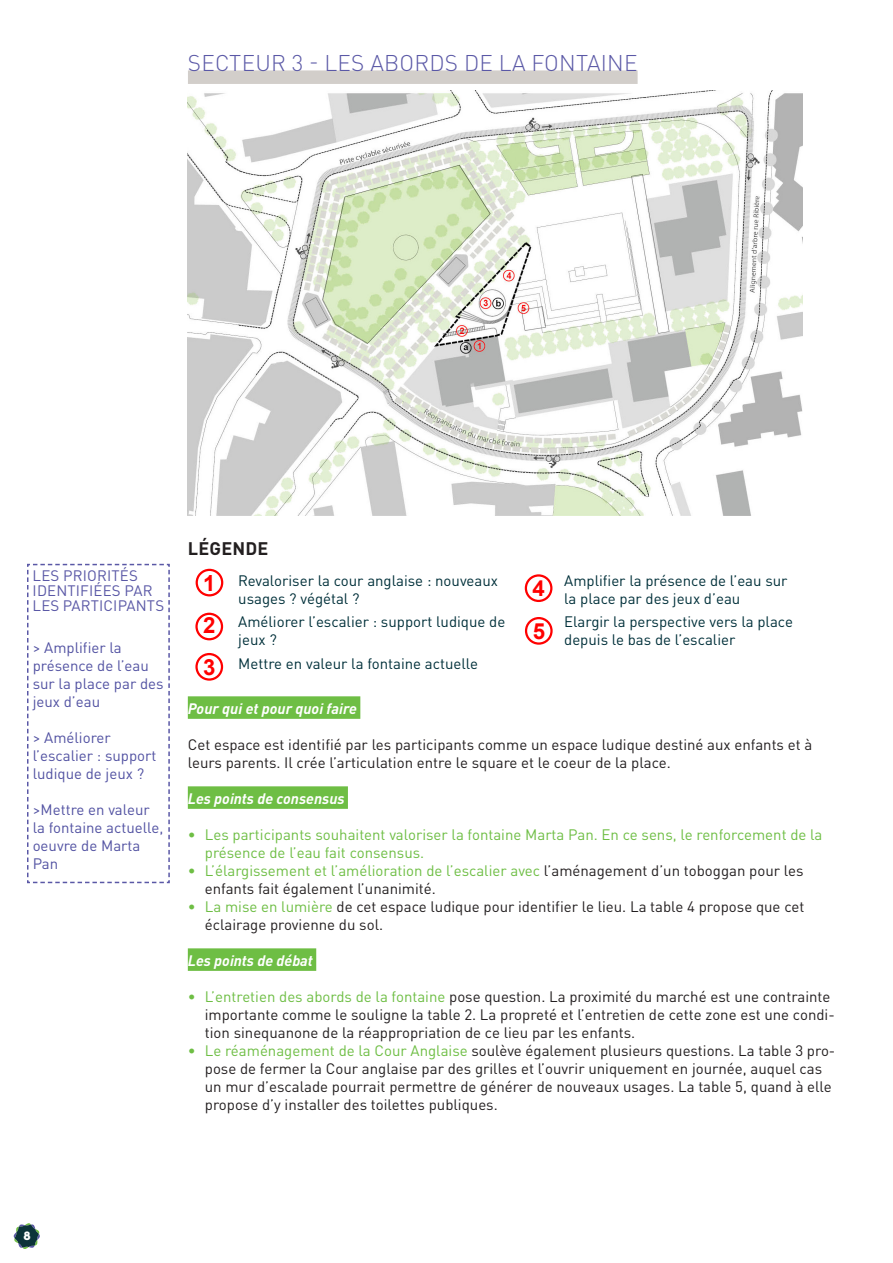
<style>
.page{position:relative;width:893px;height:1263px;background:#fff}
.page>*{position:absolute;margin:0;border:0;box-sizing:border-box;transform-origin:0 0}
.sous_titre1{font:300 22.5px "DIN Pro";letter-spacing:.01em;color:#5a58a6}
.t1{font:700 22.2px "Arial";color:#f00}
.t2{font:700 18px "DINOT";letter-spacing:.01em;color:#231f20}
.texte{font:15px/18px "DINOT";color:#231f20}
.textes{font:15px/18px "DINOT";color:#01303a}
.textes-2{font:15px/18px "DINOT";color:#5252a2}
.t3{font:15px/18px "DINOT";color:#6ebe44}
.sous_titre2{font:italic 700 15px "DINOT";color:#fff}
.textes-3{font:15px/15px "DIN Pro";letter-spacing:.01em;color:#5a58a6}
.t4{font:12px "Intro";color:#fff}
.s1{color:#6ebe44}
</style>
<div class="page">
<svg style="left:14px;top:1223px;width:26px;height:26px"></svg>
<div style="left:188px;top:70px;width:450px;height:14px;background:#d2ceca"></div>
<img style="left:188px;top:91px;width:614px;height:425px">
<div style="left:525px;top:617px;width:28px;height:28px;border:2px solid #f00;border-radius:50%"></div>
<div style="left:196px;top:569px;width:27px;height:27px;border:2px solid #f00;border-radius:50%"></div>
<div style="left:195px;top:653px;width:28px;height:28px;border:2px solid #f00;border-radius:50%"></div>
<div style="left:195px;top:613px;width:28px;height:27px;border:2px solid #f00;border-radius:50%"></div>
<div style="left:525px;top:574px;width:27px;height:28px;border:2px solid #f00;border-radius:50%"></div>
<svg style="left:27px;top:563px;width:143px;height:321px"></svg>
<div style="left:188px;top:696px;width:172px;height:23px;background:#6ebe44"></div>
<div style="left:188px;top:786px;width:160px;height:23px;background:#6ebe44"></div>
<div style="left:188px;top:948px;width:128px;height:23px;background:#6ebe44"></div>
<p class="sous_titre1" style="left:188px;top:48px;width:451px">SECTEUR 3 - LES ABORDS DE LA FONTAINE</p>
<p class="textes-3" style="left:33px;top:567px;width:133px">LES PRIORITÉS<br>IDENTIFIÉES PAR<br>LES PARTICIPANTS</p>
<p class="textes-2" style="left:33px;top:638px;width:132px">&gt; Amplifier la présence de l’eau sur la place par des jeux d’eau</p>
<p class="textes-2" style="left:33px;top:728px;width:125px">&gt; Améliorer l’escalier : support ludique de jeux ?</p>
<p class="textes-2" style="left:33px;top:800px;width:132px">&gt;Mettre en valeur la fontaine actuelle, oeuvre de Marta<br>Pan</p>
<p class="t2" style="left:188px;top:537px;width:82px">LÉGENDE</p>
<h2 class="t1" style="left:203px;top:568px;width:14px">1</h2>
<p class="textes" style="left:238px;top:571px;width:261px">Revaloriser la cour anglaise : nouveaux usages ? végétal ?</p>
<p class="textes" style="left:238px;top:613px;width:269px">Améliorer l’escalier : support ludique de jeux ?</p>
<p class="textes" style="left:238px;top:654px;width:241px">Mettre en valeur la fontaine actuelle</p>
<h2 class="t1" style="left:203px;top:610px;width:14px">2</h2>
<h2 class="t1" style="left:203px;top:652px;width:14px">3</h2>
<h2 class="t1" style="left:533px;top:573px;width:14px">4</h2>
<h2 class="t1" style="left:533px;top:616px;width:14px">5</h2>
<p class="textes" style="left:564px;top:571px;width:225px">Amplifier la présence de l’eau sur la place par des jeux d’eau</p>
<p class="textes" style="left:564px;top:613px;width:230px">Elargir la perspective vers la place depuis le bas de l’escalier</p>
<p class="sous_titre2" style="left:188px;top:698px;width:171px">Pour qui et pour quoi faire</p>
<p class="texte" style="left:188px;top:735px;width:626px">Cet espace est identifié par les participants comme un espace ludique destiné aux enfants et à leurs parents. Il crée l’articulation entre le square et le coeur de la place.</p>
<p class="sous_titre2" style="left:188px;top:788px;width:158px">Les points de consensus</p>
<p class="t3" style="left:205px;top:825px;width:619px;text-indent:-17px">• Les participants souhaitent valoriser la fontaine Marta Pan. En ce sens, le renforcement de la présence de l’eau fait consensus.</p>
<p class="texte" style="left:205px;top:861px;width:600px;text-indent:-17px"><span class="s1">• L’élargissement et l’amélioration de l’escalier avec</span> l’aménagement d’un toboggan pour les enfants fait également l’unanimité.</p>
<p class="texte" style="left:205px;top:897px;width:601px;text-indent:-17px"><span class="s1">• La mise en lumière</span> de cet espace ludique pour identifier le lieu. La table 4 propose que cet éclairage provienne du sol.</p>
<p class="sous_titre2" style="left:188px;top:950px;width:127px">Les points de débat</p>
<p class="texte" style="left:205px;top:987px;width:631px;text-indent:-17px"><span class="s1">• L’entretien des abords de la fontaine</span> pose question. La proximité du marché est une contrainte importante comme le souligne la table 2. La propreté et l’entretien de cette zone est une condi&shy;tion sinequanone de la réappropriation de ce lieu par les enfants.</p>
<p class="texte" style="left:205px;top:1041px;width:632px;text-indent:-17px"><span class="s1">• Le réaménagement de la Cour Anglaise</span> soulève également plusieurs questions. La table 3 pro&shy;pose de fermer la Cour anglaise par des grilles et l’ouvrir uniquement en journée, auquel cas un mur d’escalade pourrait permettre de générer de nouveaux usages. La table 5, quand à elle propose d’y installer des toilettes publiques.</p>
<p class="t4" style="left:23px;top:1229px;width:9px">8</p>
</div>
